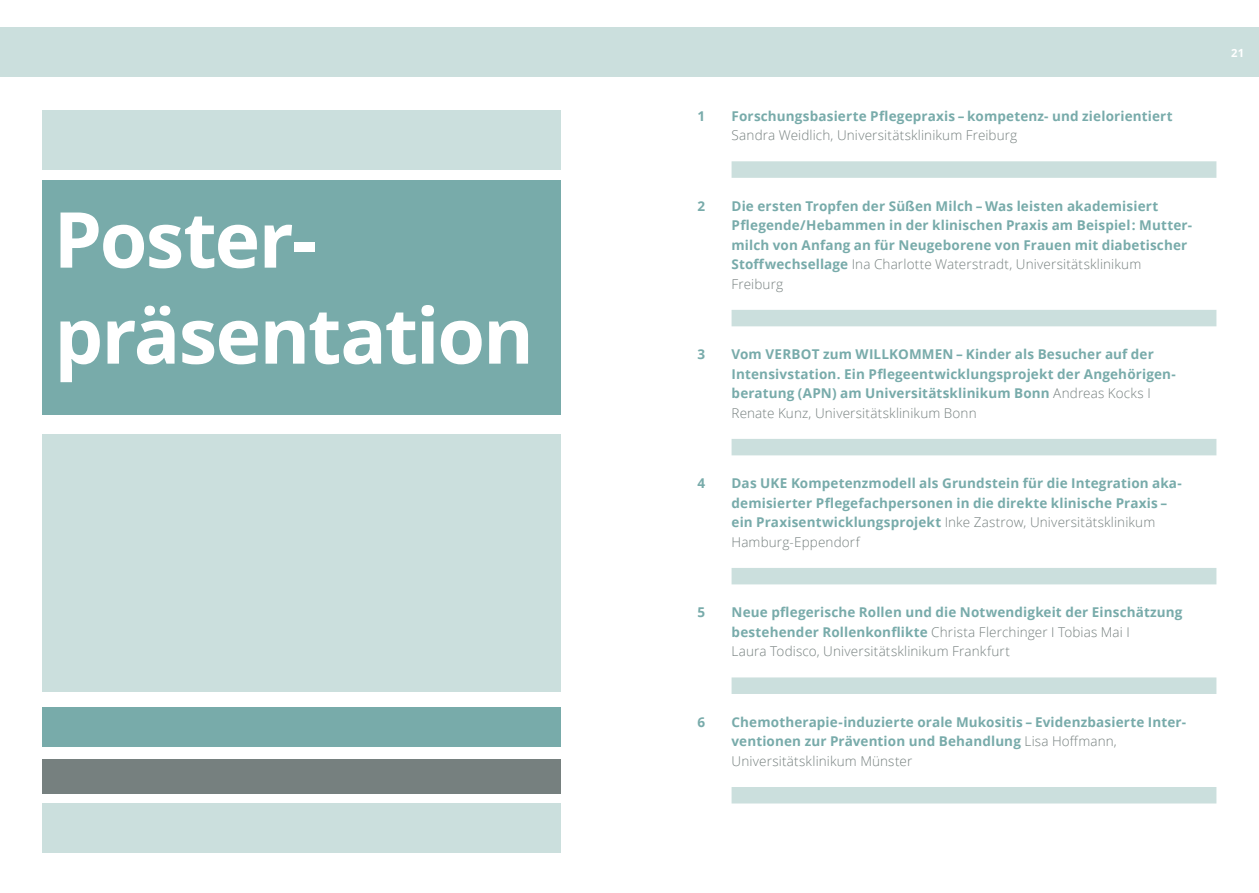
<style>
.page{position:relative;width:1259px;height:893px;background:#fff}
.page>*{position:absolute;margin:0;border:0;box-sizing:border-box;transform-origin:0 0}
.t1{font:700 77.25px/96px "Open Sans";letter-spacing:-.025em;color:#fff}
.t2{font:700 13.5px/19.5px "Open Sans";letter-spacing:.01em;color:#78abaa}
.t3{font:300 13.5px "Open Sans";letter-spacing:.01em;color:#76807f}
.t4{font:700 11.25px "Open Sans";color:#fff}
.s1{font-weight:300;color:#76807f}
</style>
<div class="page">
<div style="left:0;top:28px;width:1259px;height:49px;background:#cbdfdd"></div>
<div style="left:731px;top:161px;width:485px;height:17px;background:#cbdfdd"></div>
<div style="left:731px;top:310px;width:485px;height:16px;background:#cbdfdd"></div>
<div style="left:731px;top:439px;width:485px;height:16px;background:#cbdfdd"></div>
<div style="left:731px;top:568px;width:485px;height:16px;background:#cbdfdd"></div>
<div style="left:731px;top:677px;width:485px;height:17px;background:#cbdfdd"></div>
<div style="left:731px;top:787px;width:485px;height:16px;background:#cbdfdd"></div>
<div style="left:43px;top:181px;width:518px;height:234px;background:#78abaa"></div>
<div style="left:43px;top:110px;width:518px;height:60px;background:#cbdfdd"></div>
<div style="left:43px;top:434px;width:518px;height:258px;background:#cbdfdd"></div>
<div style="left:43px;top:759px;width:518px;height:34px;background:#76807f"></div>
<div style="left:43px;top:803px;width:518px;height:50px;background:#cbdfdd"></div>
<div style="left:43px;top:707px;width:518px;height:39px;background:#78abaa"></div>
<h1 class="t1" style="left:54px;top:190px;width:482px">Poster&shy;präsentation</h1>
<p class="t2" style="left:697px;top:106px;width:9px">1</p>
<p class="t2" style="left:731px;top:106px;width:442px">Forschungsbasierte Pflegepraxis – kompetenz- und zielorientiert</p>
<p class="t3" style="left:731px;top:126px;width:287px">Sandra Weidlich, Universitätsklinikum Freiburg</p>
<p class="t2" style="left:697px;top:196px;width:9px">2</p>
<p class="t2" style="left:731px;top:196px;width:462px">Die ersten Tropfen der Süßen Milch – Was leisten akademisiert Pflegende/Hebammen in der klinischen Praxis am Beispiel : Mutter&shy;milch von Anfang an für Neugeborene von Frauen mit diabetischer Stoffwechsellage <span class="s1">Ina Charlotte Waterstradt, Universitätsklinikum Freiburg</span></p>
<p class="t2" style="left:697px;top:344px;width:9px">3</p>
<p class="t2" style="left:731px;top:344px;width:445px">Vom VERBOT zum WILLKOMMEN – Kinder als Besucher auf der Intensivstation. Ein Pflegeentwicklungsprojekt der Angehörigen&shy;beratung (APN) am Universitätsklinikum Bonn <span class="s1">Andreas Kocks I Renate Kunz, Universitätsklinikum Bonn</span></p>
<p class="t2" style="left:697px;top:473px;width:9px">4</p>
<p class="t2" style="left:731px;top:473px;width:452px">Das UKE Kompetenzmodell als Grundstein für die Integration aka&shy;demisierter Pflegefachpersonen in die direkte klinische Praxis – ein Praxisentwicklungsprojekt <span class="s1">Inke Zastrow, Universitätsklinikum Hamburg-Eppendorf</span></p>
<p class="t2" style="left:697px;top:602px;width:9px">5</p>
<p class="t2" style="left:731px;top:602px;width:452px">Neue pflegerische Rollen und die Notwendigkeit der Einschätzung bestehender Rollenkonflikte <span class="s1">Christa Flerchinger I Tobias Mai I<br>Laura Todisco, Universitätsklinikum Frankfurt</span></p>
<p class="t2" style="left:697px;top:712px;width:9px">6</p>
<p class="t2" style="left:731px;top:712px;width:456px">Chemotherapie-induzierte orale Mukositis – Evidenzbasierte Inter&shy;ventionen zur Prävention und Behandlung <span class="s1">Lisa Hoffmann,<br>Universitätsklinikum Münster</span></p>
<p class="t4" style="left:1231px;top:44px;width:15px">21</p>
</div>
